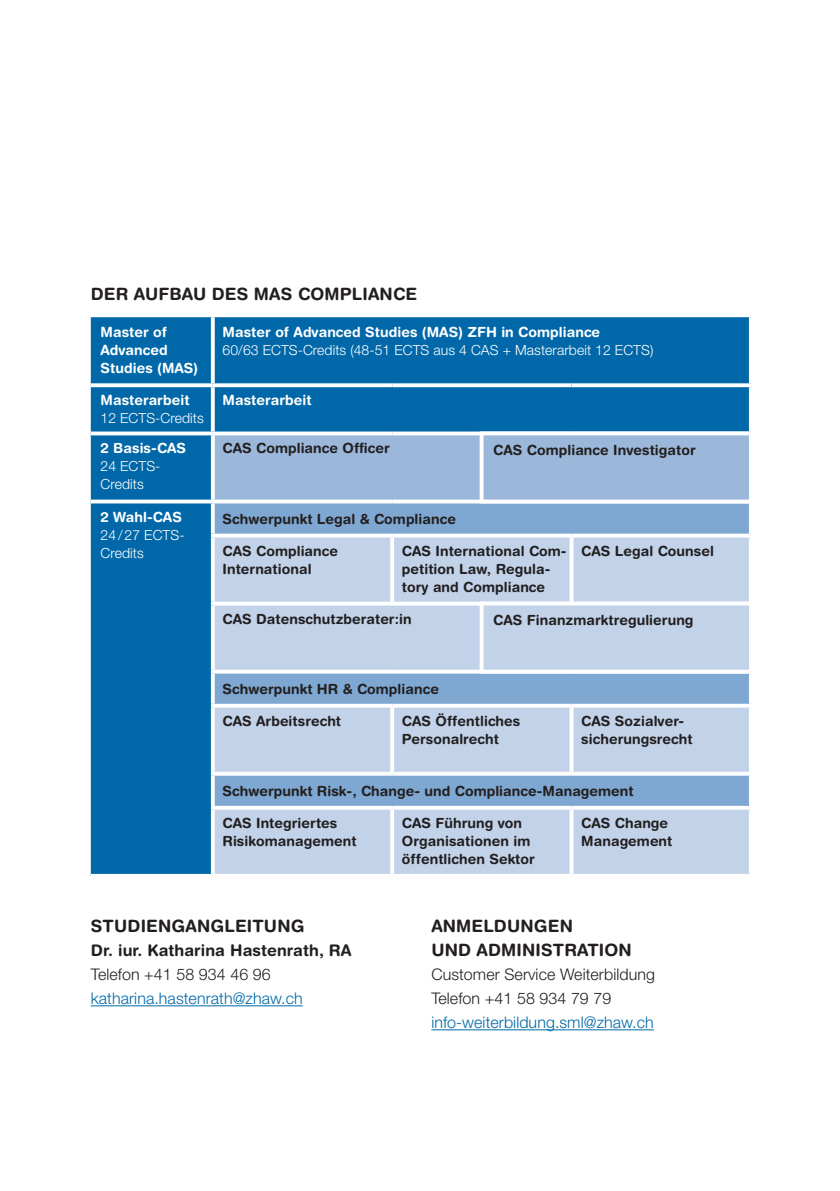
<style>
.page{position:relative;width:840px;height:1191px;background:#fff}
.page>*{position:absolute;margin:0;border:0;box-sizing:border-box;transform-origin:0 0}
.Lauftext_8_12_pt{font:700 17px/24px "Helvetica Rounded LT Std";letter-spacing:.01em;color:#231f20}
.Untertitel_Versalien_bold_8_5_12_pt{font:700 17px "Helvetica Rounded LT Std";letter-spacing:.01em;color:#231f20}
.Lauftext_8_12_pt-2{font:300 16px "Helvetica Neue LT Pro";letter-spacing:.005em;color:#231f20}
.Lauftext_8_12_pt-3{font:300 16px "Helvetica Neue LT Pro";letter-spacing:.005em;color:#0068a9}
.Lauftext_8_12_pt-4{font:700 16px "Helvetica Rounded LT Std";letter-spacing:.005em;color:#231f20}
.Untertitel_bold_schwarz_7_9_pt{font:700 14px/18px "Helvetica Rounded LT Std";letter-spacing:.005em;color:#231f20}
.Untertitel_bold_weiss_8_10_pt{font:700 14px/18px "Helvetica Rounded LT Std";letter-spacing:.005em;color:#fff}
.Untertitel_bold_weiss_8_10_pt-2{font:700 14px "Helvetica Rounded LT Std";letter-spacing:.005em;color:#231f20}
.Light_schwarz_7_9_pt{font:300 14px "Helvetica Neue LT Pro";letter-spacing:.005em;color:#fff}
.Light_schwarz_7_9_pt-2{font:700 14px/18px "Helvetica Rounded LT Std";letter-spacing:.005em;color:#231f20}
.Light_schwarz_7_5_10_pt{font:300 14px/18px "Helvetica Neue LT Pro";letter-spacing:.005em;color:#fff}
.Untertitel_bold_schwarz_7_9_pt-2{font:700 14px "Helvetica Rounded LT Std";letter-spacing:.005em;color:#fff}
</style>
<div class="page">
<div style="left:91px;top:317px;width:657px;height:557px;background:#0068a9"></div>
<div style="left:213px;top:433px;width:537px;height:68px;background:#9bb8db"></div>
<div style="left:215px;top:503px;width:533px;height:30px;background:#7ea7d2"></div>
<svg style="left:215px;top:537px;width:533px;height:337px;background:#b4cae4"></svg>
<svg style="left:211px;top:317px;width:4px;height:66px"></svg>
<svg style="left:748px;top:317px;width:3px;height:66px"></svg>
<svg style="left:91px;top:383px;width:122px;height:4px"></svg>
<svg style="left:213px;top:383px;width:179px;height:4px"></svg>
<svg style="left:211px;top:387px;width:4px;height:44px"></svg>
<svg style="left:392px;top:383px;width:179px;height:4px"></svg>
<svg style="left:571px;top:383px;width:180px;height:4px"></svg>
<svg style="left:748px;top:387px;width:3px;height:44px"></svg>
<svg style="left:91px;top:431px;width:122px;height:4px"></svg>
<svg style="left:91px;top:499px;width:122px;height:4px"></svg>
<svg style="left:211px;top:537px;width:4px;height:64px"></svg>
<svg style="left:390px;top:537px;width:4px;height:64px"></svg>
<svg style="left:569px;top:537px;width:4px;height:64px"></svg>
<svg style="left:748px;top:537px;width:3px;height:64px"></svg>
<svg style="left:211px;top:707px;width:4px;height:65px"></svg>
<svg style="left:390px;top:707px;width:4px;height:65px"></svg>
<svg style="left:569px;top:707px;width:4px;height:65px"></svg>
<svg style="left:748px;top:707px;width:3px;height:65px"></svg>
<svg style="left:211px;top:809px;width:4px;height:65px"></svg>
<svg style="left:390px;top:809px;width:4px;height:65px"></svg>
<svg style="left:569px;top:809px;width:4px;height:65px"></svg>
<svg style="left:748px;top:809px;width:3px;height:65px"></svg>
<svg style="left:211px;top:605px;width:4px;height:64px"></svg>
<svg style="left:211px;top:601px;width:181px;height:4px"></svg>
<svg style="left:392px;top:601px;width:87px;height:4px"></svg>
<svg style="left:211px;top:503px;width:4px;height:30px"></svg>
<svg style="left:748px;top:503px;width:3px;height:30px"></svg>
<svg style="left:211px;top:533px;width:181px;height:4px"></svg>
<svg style="left:392px;top:533px;width:179px;height:4px"></svg>
<svg style="left:571px;top:533px;width:180px;height:4px"></svg>
<svg style="left:213px;top:431px;width:179px;height:4px"></svg>
<svg style="left:211px;top:435px;width:4px;height:64px"></svg>
<svg style="left:392px;top:431px;width:87px;height:4px"></svg>
<svg style="left:213px;top:499px;width:179px;height:4px"></svg>
<svg style="left:392px;top:499px;width:87px;height:4px"></svg>
<svg style="left:211px;top:673px;width:4px;height:31px"></svg>
<svg style="left:211px;top:669px;width:181px;height:4px"></svg>
<svg style="left:392px;top:669px;width:87px;height:4px"></svg>
<svg style="left:748px;top:673px;width:3px;height:31px"></svg>
<hr style="left:211px;top:704px;width:181px;height:3px;background:#fff">
<hr style="left:392px;top:704px;width:179px;height:3px;background:#fff">
<hr style="left:571px;top:704px;width:181px;height:3px;background:#fff">
<svg style="left:211px;top:775px;width:4px;height:31px"></svg>
<hr style="left:211px;top:772px;width:181px;height:3px;background:#fff">
<hr style="left:392px;top:772px;width:179px;height:3px;background:#fff">
<hr style="left:571px;top:772px;width:181px;height:3px;background:#fff">
<svg style="left:748px;top:775px;width:3px;height:31px"></svg>
<hr style="left:211px;top:806px;width:181px;height:3px;background:#fff">
<hr style="left:392px;top:806px;width:179px;height:3px;background:#fff">
<hr style="left:571px;top:806px;width:181px;height:3px;background:#fff">
<div style="left:479px;top:431px;width:273px;height:72px;border:4px solid #fff"></div>
<div style="left:481px;top:603px;width:269px;height:68px;background:#c2d3e9"></div>
<div style="left:479px;top:601px;width:273px;height:72px;border:4px solid #fff"></div>
<hr style="left:91px;top:1005px;width:211px;height:1px;background:#0068a9">
<hr style="left:431px;top:1029px;width:222px;height:1px;background:#0068a9">
<p class="Untertitel_Versalien_bold_8_5_12_pt" style="left:91px;top:283px;width:327px">DER AUFBAU DES MAS COMPLIANCE</p>
<p class="Untertitel_bold_weiss_8_10_pt" style="left:100px;top:323px;width:99px">Master of<br>Advanced<br>Studies (MAS)</p>
<p class="Untertitel_bold_weiss_8_10_pt" style="left:222px;top:323px;width:379px">Master of Advanced Studies (MAS) ZFH in Compliance</p>
<p class="Light_schwarz_7_9_pt" style="left:222px;top:342px;width:432px">60/63 ECTS-Credits (48-51 ECTS aus 4 CAS + Masterarbeit 12 ECTS)</p>
<p class="Untertitel_bold_weiss_8_10_pt" style="left:100px;top:391px;width:90px">Masterarbeit</p>
<p class="Light_schwarz_7_5_10_pt" style="left:100px;top:409px;width:105px">12 ECTS-Credits</p>
<p class="Untertitel_bold_schwarz_7_9_pt-2" style="left:100px;top:440px;width:87px">2 Basis-CAS</p>
<p class="Light_schwarz_7_5_10_pt" style="left:100px;top:457px;width:61px">24 ECTS-<br>Credits</p>
<p class="Untertitel_bold_schwarz_7_9_pt-2" style="left:100px;top:508px;width:83px">2 Wahl-CAS</p>
<p class="Light_schwarz_7_5_10_pt" style="left:100px;top:525px;width:85px">24/27 ECTS-<br>Credits</p>
<p class="Untertitel_bold_weiss_8_10_pt" style="left:222px;top:391px;width:90px">Masterarbeit</p>
<p class="Untertitel_bold_weiss_8_10_pt-2" style="left:222px;top:440px;width:169px">CAS Compliance Officer</p>
<p class="Untertitel_bold_weiss_8_10_pt-2" style="left:493px;top:442px;width:204px">CAS Compliance Investigator</p>
<p class="Untertitel_bold_schwarz_7_9_pt" style="left:222px;top:509px;width:235px">Schwerpunkt Legal &amp; Compliance</p>
<p class="Untertitel_bold_schwarz_7_9_pt" style="left:222px;top:541px;width:117px">CAS Compliance<br>International</p>
<p class="Untertitel_bold_schwarz_7_9_pt" style="left:401px;top:541px;width:166px">CAS International Com&shy;petition Law, Regula&shy;tory and Compliance</p>
<p class="Untertitel_bold_schwarz_7_9_pt" style="left:581px;top:541px;width:134px">CAS Legal Counsel</p>
<p class="Untertitel_bold_weiss_8_10_pt-2" style="left:222px;top:610px;width:190px">CAS Datenschutzberater:in</p>
<p class="Untertitel_bold_weiss_8_10_pt-2" style="left:493px;top:612px;width:202px">CAS Finanzmarktregulierung</p>
<p class="Untertitel_bold_schwarz_7_9_pt" style="left:222px;top:679px;width:218px">Schwerpunkt HR &amp; Compliance</p>
<p class="Light_schwarz_7_9_pt-2" style="left:222px;top:711px;width:120px">CAS Arbeitsrecht</p>
<p class="Untertitel_bold_schwarz_7_9_pt" style="left:401px;top:711px;width:120px">CAS Öffentliches<br>Personalrecht</p>
<p class="Untertitel_bold_schwarz_7_9_pt" style="left:581px;top:711px;width:113px">CAS Sozialver&shy;sicherungsrecht</p>
<p class="Untertitel_bold_schwarz_7_9_pt" style="left:222px;top:781px;width:412px">Schwerpunkt Risk-, Change- und Compliance-Management</p>
<p class="Light_schwarz_7_9_pt-2" style="left:222px;top:813px;width:135px">CAS Integriertes<br>Risikomanagement</p>
<p class="Untertitel_bold_schwarz_7_9_pt" style="left:401px;top:813px;width:134px">CAS Führung von<br>Organisationen im öffentlichen Sektor</p>
<p class="Untertitel_bold_schwarz_7_9_pt" style="left:581px;top:813px;width:93px">CAS Change<br>Management</p>
<p class="Lauftext_8_12_pt" style="left:91px;top:913px;width:215px">STUDIENGANGLEITUNG</p>
<p class="Lauftext_8_12_pt-4" style="left:91px;top:940px;width:262px">Dr. iur. Katharina Hastenrath, RA</p>
<p class="Lauftext_8_12_pt-2" style="left:91px;top:964px;width:181px">Telefon +41 58 934 46 96</p>
<p class="Lauftext_8_12_pt-3" style="left:91px;top:988px;width:213px">katharina.hastenrath@zhaw.ch</p>
<p class="Lauftext_8_12_pt" style="left:431px;top:913px;width:202px">ANMELDUNGEN<br>UND ADMINISTRATION</p>
<p class="Lauftext_8_12_pt-2" style="left:431px;top:964px;width:225px">Customer Service Weiterbildung</p>
<p class="Lauftext_8_12_pt-2" style="left:431px;top:988px;width:181px">Telefon +41 58 934 79 79</p>
<p class="Lauftext_8_12_pt-3" style="left:431px;top:1012px;width:224px">info-weiterbildung.sml@zhaw.ch</p>
</div>
